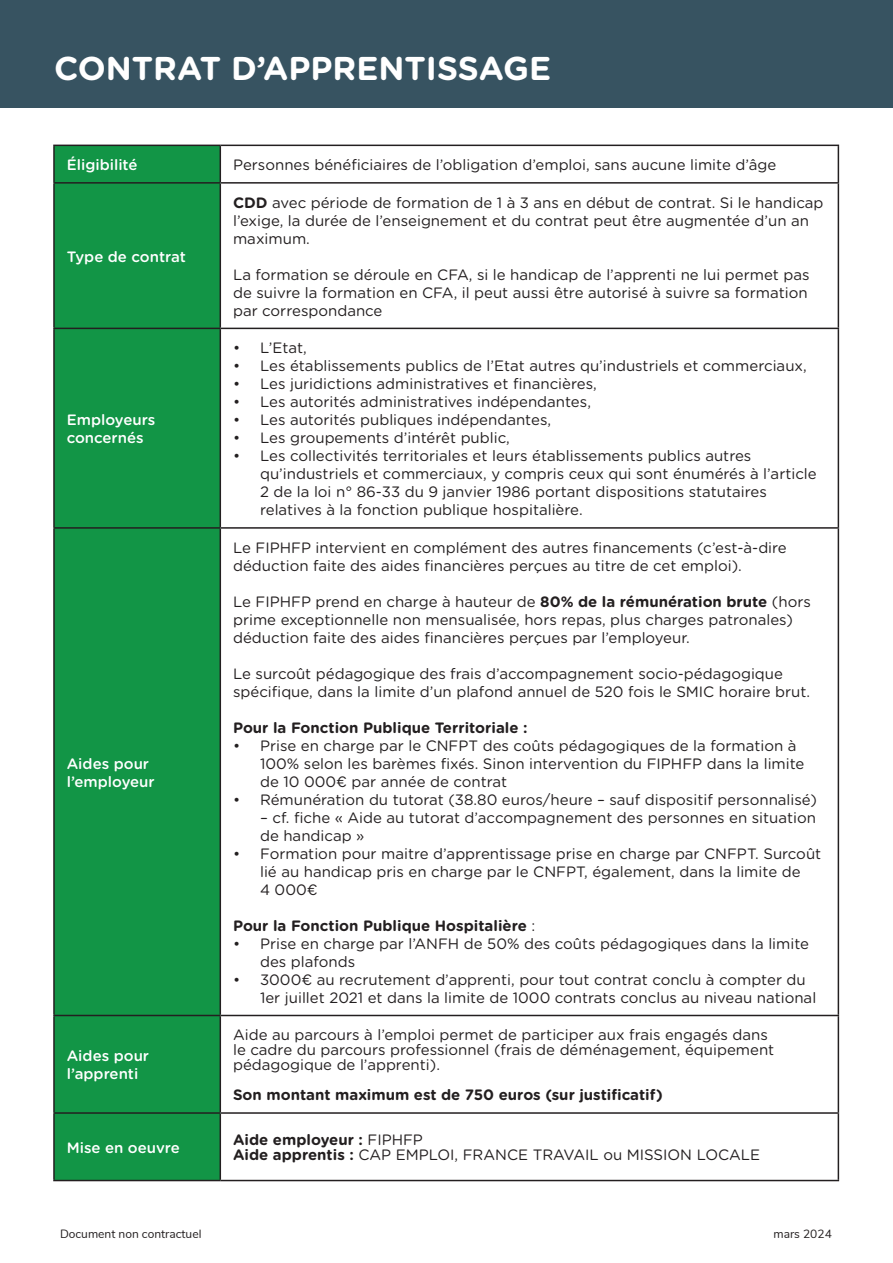
<style>
.page{position:relative;width:893px;height:1263px;background:#fff}
.page>*{position:absolute;margin:0;border:0;box-sizing:border-box;transform-origin:0 0}
.t1{font:700 33px "Gotham Rounded";color:#fff}
.t2{font:15px/18px "Gotham Rounded";color:#231f20}
.t3{font:700 15px "Gotham Rounded";color:#231f20}
.t4{font:500 15px/18px "Gotham Rounded";color:#fff}
.t5{font:12px "Nunito";color:#231f20}
.s1{font-weight:700}
.s2{font-weight:400}
</style>
<div class="page">
<div style="left:55px;top:146px;width:165px;height:1034px;background:#129546"></div>
<hr style="left:53px;top:145px;width:167px;height:1px;background:#231f20">
<hr style="left:53px;top:146px;width:2px;height:36px;background:#231f20">
<hr style="left:220px;top:145px;width:619px;height:1px;background:#231f20">
<hr style="left:220px;top:146px;width:1px;height:36px;background:#231f20">
<hr style="left:838px;top:146px;width:1px;height:36px;background:#231f20">
<hr style="left:53px;top:182px;width:167px;height:2px;background:#231f20">
<hr style="left:53px;top:184px;width:2px;height:144px;background:#231f20">
<hr style="left:220px;top:182px;width:619px;height:2px;background:#231f20">
<hr style="left:220px;top:184px;width:1px;height:144px;background:#231f20">
<hr style="left:838px;top:184px;width:1px;height:144px;background:#231f20">
<hr style="left:53px;top:328px;width:167px;height:1px;background:#231f20">
<hr style="left:53px;top:329px;width:2px;height:198px;background:#231f20">
<hr style="left:220px;top:328px;width:619px;height:1px;background:#231f20">
<hr style="left:220px;top:329px;width:1px;height:198px;background:#231f20">
<hr style="left:838px;top:329px;width:1px;height:198px;background:#231f20">
<hr style="left:53px;top:527px;width:167px;height:2px;background:#231f20">
<hr style="left:53px;top:529px;width:2px;height:486px;background:#231f20">
<hr style="left:220px;top:527px;width:619px;height:2px;background:#231f20">
<hr style="left:220px;top:529px;width:1px;height:486px;background:#231f20">
<hr style="left:838px;top:529px;width:1px;height:486px;background:#231f20">
<hr style="left:53px;top:1015px;width:167px;height:1px;background:#231f20">
<hr style="left:53px;top:1016px;width:2px;height:96px;background:#231f20">
<hr style="left:220px;top:1015px;width:619px;height:1px;background:#231f20">
<hr style="left:220px;top:1016px;width:1px;height:96px;background:#231f20">
<hr style="left:838px;top:1016px;width:1px;height:96px;background:#231f20">
<hr style="left:53px;top:1112px;width:167px;height:2px;background:#231f20">
<hr style="left:53px;top:1114px;width:2px;height:66px;background:#231f20">
<hr style="left:220px;top:1112px;width:619px;height:2px;background:#231f20">
<hr style="left:220px;top:1114px;width:1px;height:66px;background:#231f20">
<hr style="left:838px;top:1114px;width:1px;height:66px;background:#231f20">
<hr style="left:53px;top:1180px;width:167px;height:1px;background:#231f20">
<hr style="left:220px;top:1180px;width:619px;height:1px;background:#231f20">
<div style="left:0;top:0;width:893px;height:107px;background:#375361"></div>
<p class="t1" style="left:54px;top:45px;width:499px">CONTRAT D’APPRENTISSAGE</p>
<p class="t4" style="left:67px;top:155px;width:72px">Éligibilité</p>
<p class="t2" style="left:233px;top:155px;width:545px">Personnes bénéficiaires de l’obligation d’emploi, sans aucune limite d’âge</p>
<p class="t4" style="left:67px;top:247px;width:121px">Type de contrat</p>
<p class="t4" style="left:67px;top:410px;width:90px">Employeurs concernés</p>
<p class="t4" style="left:67px;top:754px;width:90px">Aides pour l’employeur</p>
<p class="t4" style="left:67px;top:1046px;width:84px">Aides pour l’apprenti</p>
<p class="t2" style="left:233px;top:193px;width:592px"><span class="s1">CDD</span> avec période de formation de 1 à 3 ans en début de contrat. Si le handicap l’exige, la durée de l’enseignement et du contrat peut être augmentée d’un an maximum.</p>
<p class="t2" style="left:233px;top:265px;width:578px">La formation se déroule en CFA, si le handicap de l’apprenti ne lui permet pas de suivre la formation en CFA, il peut aussi être autorisé à suivre sa formation par correspondance</p>
<p class="t2" style="left:233px;top:338px;width:75px">• L’Etat,</p>
<p class="t2" style="left:233px;top:356px;width:575px">• Les établissements publics de l’Etat autres qu’industriels et commerciaux,</p>
<p class="t2" style="left:233px;top:374px;width:365px">• Les juridictions administratives et financières,</p>
<p class="t2" style="left:233px;top:392px;width:359px">• Les autorités administratives indépendantes,</p>
<p class="t2" style="left:233px;top:410px;width:320px">• Les autorités publiques indépendantes,</p>
<p class="t2" style="left:233px;top:428px;width:278px">• Les groupements d’intérêt public,</p>
<p class="t2" style="left:260px;top:446px;width:558px;text-indent:-27px">• Les collectivités territoriales et leurs établissements publics autres qu’industriels et commerciaux, y compris ceux qui sont énumérés à l’article 2 de la loi n° 86-33 du 9 janvier 1986 portant dispositions statutaires relatives à la fonction publique hospitalière.</p>
<p class="t2" style="left:233px;top:538px;width:555px">Le FIPHFP intervient en complément des autres financements (c’est-à-dire déduction faite des aides financières perçues au titre de cet emploi).</p>
<p class="t2" style="left:233px;top:592px;width:579px">Le FIPHFP prend en charge à hauteur de <span class="s1">80% de la rémunération brute</span> (hors prime exceptionnelle non mensualisée, hors repas, plus charges patronales) déduction faite des aides financières perçues par l’employeur.</p>
<p class="t2" style="left:233px;top:664px;width:579px">Le surcoût pédagogique des frais d’accompagnement socio-pédagogique spécifique, dans la limite d’un plafond annuel de 520 fois le SMIC horaire brut.</p>
<p class="t3" style="left:233px;top:716px;width:296px">Pour la Fonction Publique Territoriale :</p>
<p class="t2" style="left:260px;top:736px;width:546px;text-indent:-27px">• Prise en charge par le CNFPT des coûts pédagogiques de la formation à<br>100% selon les barèmes fixés. Sinon intervention du FIPHFP dans la limite de 10 000€ par année de contrat</p>
<p class="t2" style="left:233px;top:790px;width:585px">• Rémunération du tutorat (38.80 euros/heure – sauf dispositif personnalisé)</p>
<p class="t2" style="left:260px;top:808px;width:557px">– cf. fiche « Aide au tutorat d’accompagnement des personnes en situation de handicap »</p>
<p class="t2" style="left:260px;top:844px;width:563px;text-indent:-27px">• Formation pour maitre d’apprentissage prise en charge par CNFPT. Surcoût lié au handicap pris en charge par le CNFPT, également, dans la limite de<br>4 000€</p>
<p class="t3" style="left:233px;top:914px;width:304px">Pour la Fonction Publique Hospitalière <span class="s2">:</span></p>
<p class="t2" style="left:260px;top:934px;width:551px;text-indent:-27px">• Prise en charge par l’ANFH de 50% des coûts pédagogiques dans la limite des plafonds</p>
<p class="t2" style="left:260px;top:970px;width:558px;text-indent:-27px">• 3000€ au recrutement d’apprenti, pour tout contrat conclu à compter du<br>1er juillet 2021 et dans la limite de 1000 contrats conclus au niveau national</p>
<p class="t2" style="left:233px;top:1027px;width:543px;line-height:15px">Aide au parcours à l’emploi permet de participer aux frais engagés dans le cadre du parcours professionnel (frais de déménagement, équipement pédagogique de l’apprenti).</p>
<p class="t3" style="left:233px;top:1084px;width:431px">Son montant maximum est de 750 euros (sur justificatif)</p>
<p class="t4" style="left:67px;top:1138px;width:115px">Mise en oeuvre</p>
<p class="t3" style="left:233px;top:1129px;width:191px">Aide employeur : <span class="s2">FIPHFP</span></p>
<p class="t2" style="left:233px;top:1145px;width:529px"><span class="s1">Aide apprentis :</span> CAP EMPLOI, FRANCE TRAVAIL ou MISSION LOCALE</p>
<p class="t5" style="left:60px;top:1225px;width:143px">Document non contractuel</p>
<p class="t5" style="left:773px;top:1225px;width:60px">mars 2024</p>
</div>
